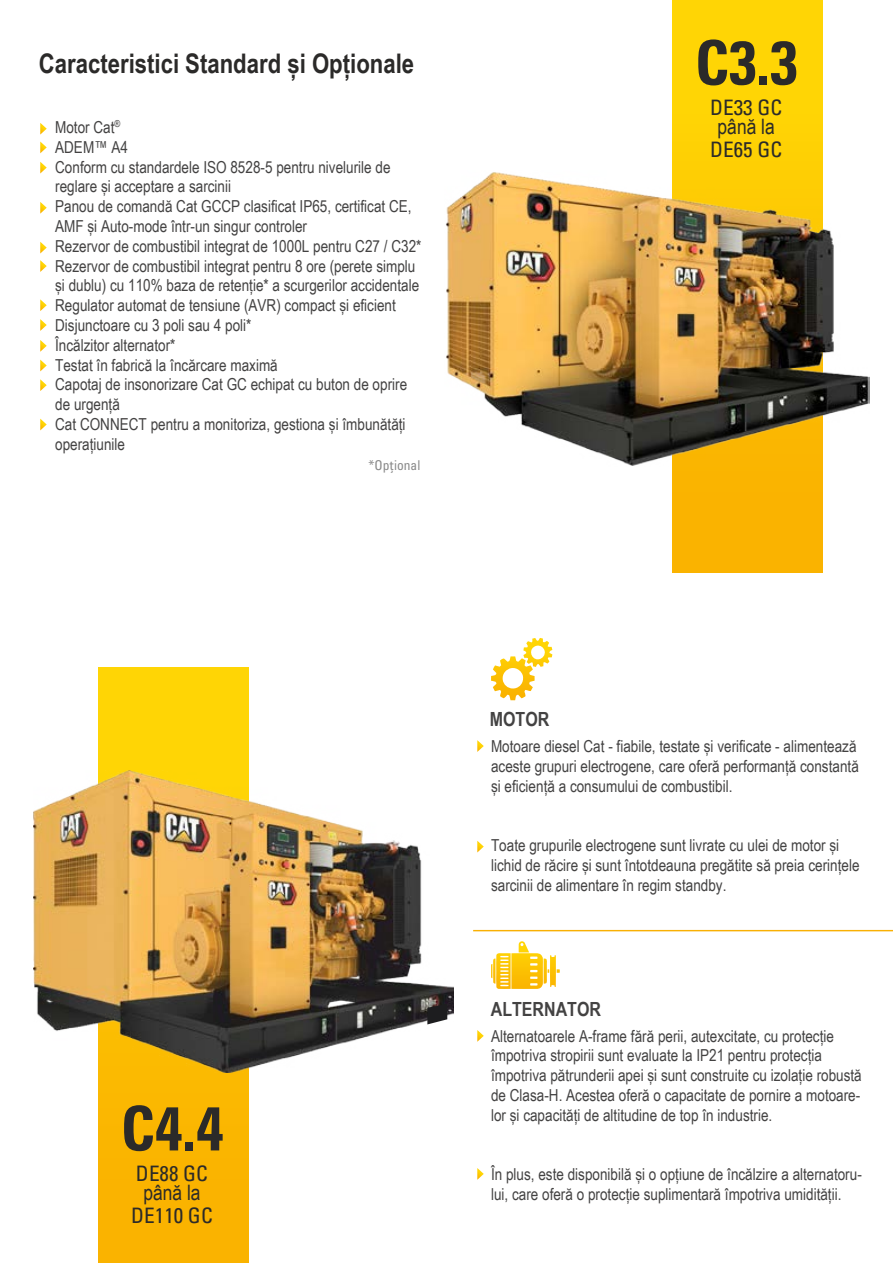
<style>
.page{position:relative;width:893px;height:1263px;background:#fff}
.page>*{position:absolute;margin:0;border:0;box-sizing:border-box;transform-origin:0 0}
.t1{font:700 condensed 61.65px "Univers LT Std";color:#2b2a29}
.t2{font:700 27px "Arial Narrow";color:#2b2a29}
.t3{font:condensed 21.3px "Univers LT Std";color:#2b2a29}
.t4{font:21.3px "Arial Narrow";color:#2b2a29}
.t5{font:700 19.5px "Arial Narrow";color:#434242}
.t6{font:16.5px/19.8px "Arial Narrow";color:#434242}
.t7{font:condensed 13.5px "Univers LT Std";color:#898989}
.s1{font-family:"Myriad Pro";font-stretch:normal}
</style>
<div class="page">
<svg style="left:673px;top:0;width:149px;height:572px;background:#fcc702"></svg>
<img style="left:446px;top:170px;width:424px;height:296px">
<svg style="left:99px;top:668px;width:149px;height:595px;background:#fbc001"></svg>
<img style="left:33px;top:771px;width:420px;height:301px">
<svg style="left:491px;top:638px;width:61px;height:62px"></svg>
<svg style="left:496px;top:941px;width:47px;height:48px"></svg>
<svg style="left:477px;top:740px;width:7px;height:12px"></svg>
<svg style="left:477px;top:841px;width:7px;height:11px"></svg>
<svg style="left:477px;top:1030px;width:7px;height:12px"></svg>
<svg style="left:477px;top:1168px;width:7px;height:12px"></svg>
<hr style="left:473px;top:930px;width:420px;height:1px;background:#f9b004">
<svg style="left:40px;top:123px;width:7px;height:12px"></svg>
<svg style="left:40px;top:142px;width:7px;height:11px"></svg>
<svg style="left:40px;top:162px;width:7px;height:12px"></svg>
<svg style="left:40px;top:202px;width:7px;height:12px"></svg>
<svg style="left:40px;top:242px;width:7px;height:11px"></svg>
<svg style="left:40px;top:260px;width:7px;height:12px"></svg>
<svg style="left:40px;top:299px;width:7px;height:12px"></svg>
<svg style="left:40px;top:319px;width:7px;height:12px"></svg>
<svg style="left:40px;top:340px;width:7px;height:12px"></svg>
<svg style="left:40px;top:419px;width:7px;height:11px"></svg>
<svg style="left:40px;top:379px;width:7px;height:12px"></svg>
<svg style="left:40px;top:360px;width:7px;height:11px"></svg>
<svg style="left:427px;top:1004px;width:20px;height:20px"></svg>
<h2 class="t2" style="left:39px;top:43px;width:377px">Caracteristici Standard și Opționale</h2>
<p class="t6" style="left:55px;top:117px;width:368px">Motor Cat<sup>®<br></sup>ADEM™ A4<br>Conform cu standardele ISO 8528-5 pentru nivelurile de reglare și acceptare a sarcinii<br>Panou de comandă Cat GCCP clasificat IP65, certificat CE, AMF și Auto-mode într-un singur controler<br>Rezervor de combustibil integrat de 1000L pentru C27 / C32* Rezervor de combustibil integrat pentru 8 ore (perete simplu și dublu) cu 110% baza de retenție* a scurgerilor accidentale Regulator automat de tensiune (AVR) compact și eficient Disjunctoare cu 3 poli sau 4 poli*<br>Încălzitor alternator*<br>Testat în fabrică la încărcare maximă<br>Capotaj de insonorizare Cat GC echipat cu buton de oprire de urgență<br>Cat CONNECT pentru a monitoriza, gestiona și îmbunătăți operațiunile</p>
<p class="t7" style="left:369px;top:457px;width:53px">*Op<span class="s1">ț</span>ional</p>
<h1 class="t1" style="left:695px;top:25px;width:104px">C3.3</h1>
<p class="t3" style="left:710px;top:94px;width:74px">DE33 GC</p>
<p class="t4" style="left:718px;top:111px;width:59px">până la</p>
<p class="t3" style="left:710px;top:136px;width:74px">DE65 GC</p>
<h1 class="t1" style="left:121px;top:1091px;width:104px">C4.4</h1>
<p class="t3" style="left:136px;top:1159px;width:74px">DE88 GC</p>
<p class="t4" style="left:143px;top:1177px;width:59px">până la</p>
<p class="t3" style="left:131px;top:1201px;width:83px">DE110 GC</p>
<p class="t5" style="left:490px;top:705px;width:61px">MOTOR</p>
<p class="t6" style="left:491px;top:736px;width:369px">Motoare diesel Cat - fiabile, testate și verificate - alimentează aceste grupuri electrogene, care oferă performanță constantă și eficiență a consumului de combustibil.</p>
<p class="t6" style="left:491px;top:835px;width:370px">Toate grupurile electrogene sunt livrate cu ulei de motor și lichid de răcire și sunt întotdeauna pregătite să preia cerințele sarcinii de alimentare în regim standby.</p>
<p class="t5" style="left:491px;top:994px;width:112px">ALTERNATOR</p>
<p class="t6" style="left:491px;top:1025px;width:372px">Alternatoarele A-frame fără perii, autexcitate, cu protecție împotriva stropirii sunt evaluate la IP21 pentru protecția împotriva pătrunderii apei și sunt construite cu izolație robustă de Clasa-H. Acestea oferă o capacitate de pornire a motoare&shy;lor și capacități de altitudine de top în industrie.</p>
<p class="t6" style="left:491px;top:1164px;width:372px">În plus, este disponibilă și o opțiune de încălzire a alternatoru&shy;lui, care oferă o protecție suplimentară împotriva umidității.</p>
</div>
